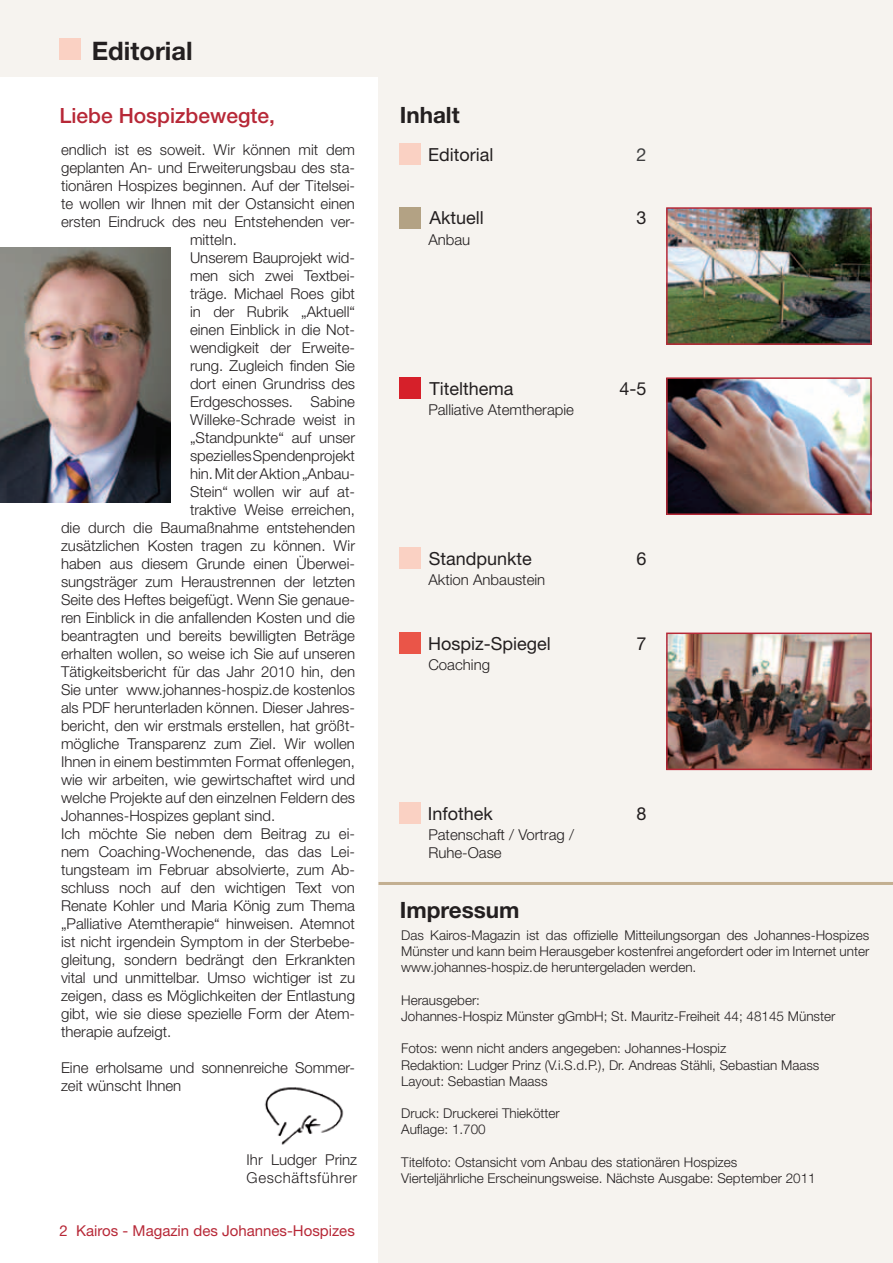
<style>
.page{position:relative;width:893px;height:1263px;background:#fff}
.page>*{position:absolute;margin:0;border:0;box-sizing:border-box;transform-origin:0 0}
.t1{font:700 25.5px "Helvetica Neue";color:#231f20}
.t2{font:700 22.5px "Helvetica Neue";color:#231f20}
.t3{font:500 21px "Helvetica Neue";color:#b72837}
.t4{font:18px "Helvetica Neue";color:#231f20}
.t5{font:18px "Helvetica Neue";color:#3e3e3f}
.t6{font:300 15px/18px "Helvetica Neue";color:#231f20}
.t7{font:15px "Helvetica Neue";color:#b72837}
.t8{font:300 15px/18px "Helvetica Neue";letter-spacing:.04em;color:#231f20}
.t9{font:300 13.5px/16.2px "Helvetica Neue";color:#231f20}
</style>
<div class="page">
<div style="left:0;top:0;width:893px;height:77px;background:#f6f3ef"></div>
<div style="left:60px;top:38px;width:21px;height:22px;background:#fad1c3"></div>
<div style="left:378px;top:0;width:515px;height:1263px;background:#f6f3ef"></div>
<div style="left:400px;top:143px;width:21px;height:22px;background:#fad1c3"></div>
<div style="left:400px;top:207px;width:21px;height:22px;background:#b3a284"></div>
<img style="left:669px;top:210px;width:200px;height:132px">
<div style="left:666px;top:207px;width:206px;height:138px;border:2px solid #b72837"></div>
<div style="left:400px;top:377px;width:21px;height:22px;background:#d6202a"></div>
<img style="left:669px;top:380px;width:200px;height:132px">
<div style="left:666px;top:377px;width:206px;height:138px;border:2px solid #b72837"></div>
<div style="left:400px;top:547px;width:21px;height:22px;background:#fad1c3"></div>
<div style="left:400px;top:803px;width:21px;height:21px;background:#fad1c3"></div>
<div style="left:400px;top:632px;width:21px;height:22px;background:#ea5548"></div>
<img style="left:669px;top:635px;width:200px;height:132px">
<div style="left:666px;top:632px;width:206px;height:138px;border:2px solid #b72837"></div>
<img style="left:0;top:247px;width:170px;height:255px">
<img style="left:264px;top:1087px;width:80px;height:58px">
<hr style="left:378px;top:882px;width:515px;height:3px;background:#c3af91">
<h1 class="t1" style="left:92px;top:35px;width:102px">Editorial</h1>
<h3 class="t3" style="left:60px;top:103px;width:217px">Liebe Hospizbewegte,</h3>
<p class="t6" style="left:61px;top:140px;width:295px">endlich ist es soweit. Wir können mit dem</p>
<p class="t6" style="left:61px;top:158px;width:296px">geplanten An- und Erweiterungsbau des sta-</p>
<p class="t6" style="left:61px;top:176px;width:295px">tionären Hospizes beginnen. Auf der Titelsei-</p>
<p class="t6" style="left:61px;top:194px;width:295px">te wollen wir Ihnen mit der Ostansicht einen</p>
<p class="t6" style="left:61px;top:212px;width:295px">ersten Eindruck des neu Entstehenden ver-</p>
<p class="t6" style="left:190px;top:230px;width:48px">mitteln.</p>
<p class="t6" style="left:190px;top:248px;width:166px">Unserem Bauprojekt wid-</p>
<p class="t6" style="left:190px;top:266px;width:166px">men sich zwei Textbei-</p>
<p class="t6" style="left:190px;top:284px;width:166px">träge. Michael Roes gibt</p>
<p class="t6" style="left:190px;top:302px;width:166px">in der Rubrik „Aktuell“</p>
<p class="t6" style="left:190px;top:320px;width:167px">einen Einblick in die Not-</p>
<p class="t6" style="left:190px;top:338px;width:166px">wendigkeit der Erweite-</p>
<p class="t6" style="left:190px;top:356px;width:167px">rung. Zugleich finden Sie</p>
<p class="t6" style="left:190px;top:374px;width:166px">dort einen Grundriss des</p>
<p class="t6" style="left:190px;top:392px;width:166px">Erdgeschosses. Sabine</p>
<p class="t6" style="left:190px;top:410px;width:167px">Willeke-Schrade weist in</p>
<p class="t6" style="left:190px;top:428px;width:166px">„Standpunkte“ auf unser</p>
<p class="t6" style="left:190px;top:446px;width:167px">spezielles Spendenprojekt</p>
<p class="t6" style="left:190px;top:464px;width:166px">hin. Mit der Aktion „Anbau-</p>
<p class="t6" style="left:190px;top:482px;width:167px">Stein“ wollen wir auf at-</p>
<p class="t6" style="left:190px;top:500px;width:166px">traktive Weise erreichen,</p>
<p class="t6" style="left:61px;top:518px;width:295px">die durch die Baumaßnahme entstehenden</p>
<p class="t6" style="left:61px;top:536px;width:295px">zusätzlichen Kosten tragen zu können. Wir</p>
<p class="t6" style="left:61px;top:554px;width:296px">haben aus diesem Grunde einen Überwei-</p>
<p class="t6" style="left:61px;top:572px;width:296px">sungsträger zum Heraustrennen der letzten</p>
<p class="t6" style="left:61px;top:590px;width:295px">Seite des Heftes beigefügt. Wenn Sie genaue-</p>
<p class="t6" style="left:61px;top:608px;width:295px">ren Einblick in die anfallenden Kosten und die</p>
<p class="t6" style="left:61px;top:626px;width:295px">beantragten und bereits bewilligten Beträge</p>
<p class="t6" style="left:61px;top:644px;width:296px">erhalten wollen, so weise ich Sie auf unseren</p>
<p class="t6" style="left:61px;top:662px;width:296px">Tätigkeitsbericht für das Jahr 2010 hin, den</p>
<p class="t6" style="left:61px;top:680px;width:295px">Sie unter www.johannes-hospiz.de kostenlos</p>
<p class="t6" style="left:61px;top:698px;width:296px">als PDF herunterladen können. Dieser Jahres-</p>
<p class="t6" style="left:61px;top:716px;width:295px">bericht, den wir erstmals erstellen, hat größt-</p>
<p class="t6" style="left:61px;top:734px;width:295px">mögliche Transparenz zum Ziel. Wir wollen</p>
<p class="t6" style="left:61px;top:752px;width:296px">Ihnen in einem bestimmten Format offenlegen,</p>
<p class="t6" style="left:61px;top:770px;width:296px">wie wir arbeiten, wie gewirtschaftet wird und</p>
<p class="t6" style="left:61px;top:788px;width:296px">welche Projekte auf den einzelnen Feldern des</p>
<p class="t6" style="left:61px;top:806px;width:216px">Johannes-Hospizes geplant sind.</p>
<p class="t6" style="left:61px;top:824px;width:295px">Ich möchte Sie neben dem Beitrag zu ei-</p>
<p class="t6" style="left:61px;top:842px;width:295px">nem Coaching-Wochenende, das das Lei-</p>
<p class="t6" style="left:61px;top:860px;width:295px">tungsteam im Februar absolvierte, zum Ab-</p>
<p class="t6" style="left:61px;top:878px;width:295px">schluss noch auf den wichtigen Text von</p>
<p class="t6" style="left:61px;top:896px;width:295px">Renate Kohler und Maria König zum Thema</p>
<p class="t6" style="left:61px;top:914px;width:295px">„Palliative Atemtherapie“ hinweisen. Atemnot</p>
<p class="t6" style="left:61px;top:932px;width:295px">ist nicht irgendein Symptom in der Sterbebe-</p>
<p class="t6" style="left:61px;top:950px;width:296px">gleitung, sondern bedrängt den Erkrankten</p>
<p class="t6" style="left:61px;top:968px;width:296px">vital und unmittelbar. Umso wichtiger ist zu</p>
<p class="t6" style="left:61px;top:986px;width:295px">zeigen, dass es Möglichkeiten der Entlastung</p>
<p class="t6" style="left:61px;top:1004px;width:296px">gibt, wie sie diese spezielle Form der Atem-</p>
<p class="t6" style="left:61px;top:1022px;width:112px">therapie aufzeigt.</p>
<p class="t6" style="left:61px;top:1058px;width:295px">Eine erholsame und sonnenreiche Sommer&shy;zeit wünscht Ihnen</p>
<p class="t8" style="left:247px;top:1150px;width:112px">Ihr Ludger Prinz<br>Geschäftsführer</p>
<p class="t7" style="left:60px;top:1222px;width:297px">2 Kairos - Magazin des Johannes-Hospizes</p>
<h2 class="t2" style="left:400px;top:101px;width:61px">Inhalt</h2>
<p class="t4" style="left:428px;top:144px;width:67px">Editorial</p>
<p class="t4" style="left:430px;top:207px;width:56px">Aktuell</p>
<p class="t6" style="left:428px;top:230px;width:43px">Anbau</p>
<p class="t5" style="left:636px;top:144px;width:12px">2</p>
<p class="t4" style="left:636px;top:207px;width:12px">3</p>
<p class="t4" style="left:429px;top:377px;width:86px">Titelthema</p>
<p class="t4" style="left:619px;top:377px;width:29px">4-5</p>
<p class="t6" style="left:428px;top:400px;width:147px">Palliative Atemtherapie</p>
<p class="t4" style="left:429px;top:547px;width:105px">Standpunkte</p>
<p class="t4" style="left:636px;top:547px;width:12px">6</p>
<p class="t6" style="left:428px;top:570px;width:118px">Aktion Anbaustein</p>
<p class="t4" style="left:428px;top:633px;width:124px">Hospiz-Spiegel</p>
<p class="t4" style="left:636px;top:633px;width:12px">7</p>
<p class="t6" style="left:428px;top:655px;width:63px">Coaching</p>
<p class="t4" style="left:428px;top:803px;width:67px">Infothek</p>
<p class="t4" style="left:636px;top:803px;width:12px">8</p>
<p class="t6" style="left:428px;top:825px;width:147px">Patenschaft / Vortrag /<br>Ruhe-Oase</p>
<h2 class="t2" style="left:400px;top:895px;width:121px">Impressum</h2>
<p class="t9" style="left:401px;top:927px;width:470px;text-align:justify">Das Kairos-Magazin ist das offizielle Mitteilungsorgan des Johannes-Hospizes Münster und kann beim Herausgeber kostenfrei angefordert oder im Internet unter www.johannes-hospiz.de heruntergeladen werden.</p>
<p class="t9" style="left:401px;top:991px;width:436px">Herausgeber:<br>Johannes-Hospiz Münster gGmbH; St. Mauritz-Freiheit 44; 48145 Münster</p>
<p class="t9" style="left:401px;top:1040px;width:420px">Fotos: wenn nicht anders angegeben: Johannes-Hospiz<br>Redaktion: Ludger Prinz (V.i.S.d.P.), Dr. Andreas Stähli, Sebastian Maass<br>Layout: Sebastian Maass</p>
<p class="t9" style="left:401px;top:1105px;width:160px">Druck: Druckerei Thiekötter<br>Auflage: 1.700</p>
<p class="t9" style="left:401px;top:1153px;width:416px">Titelfoto: Ostansicht vom Anbau des stationären Hospizes<br>Vierteljährliche Erscheinungsweise. Nächste Ausgabe: September 2011</p>
</div>
